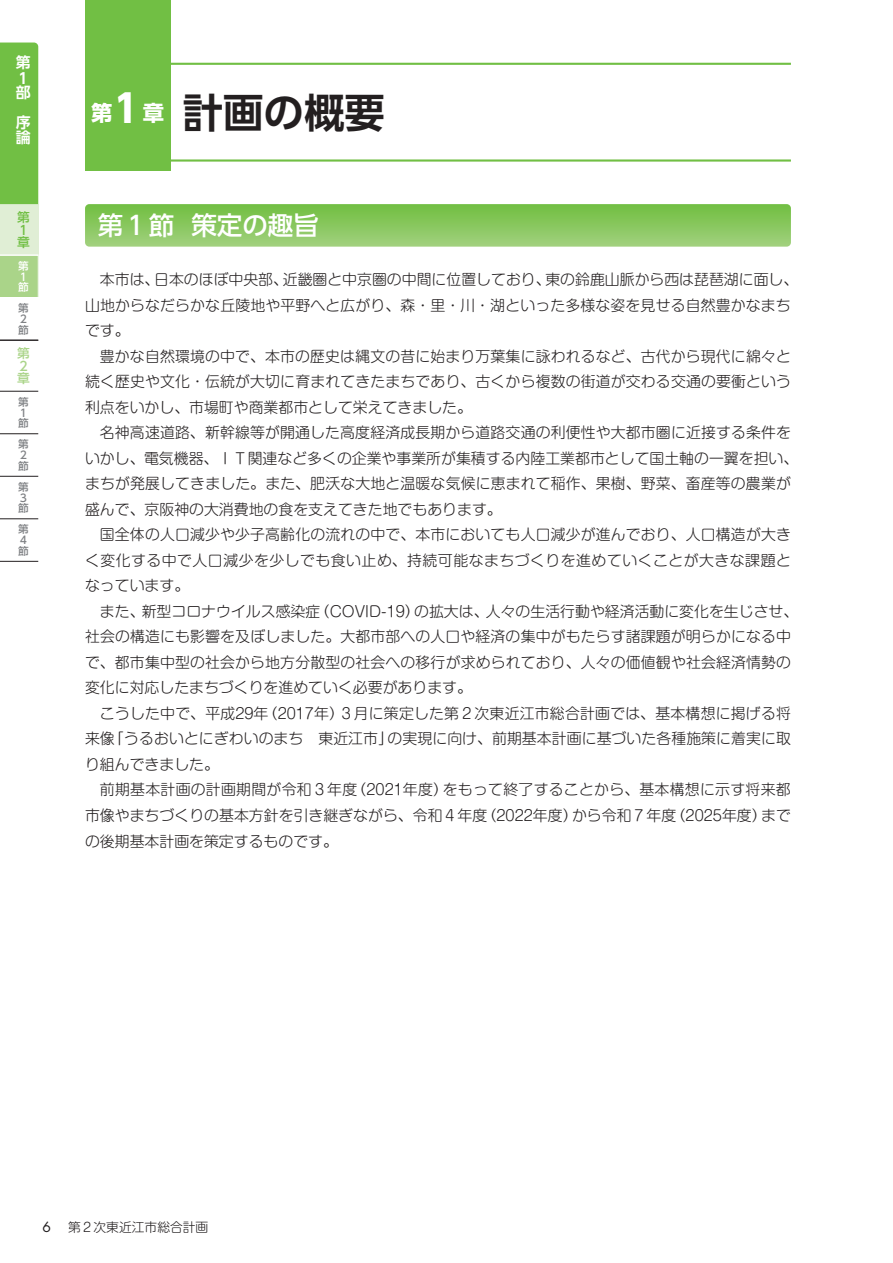
<style>
.page{position:relative;width:893px;height:1263px;background:#fff}
.page>*{position:absolute;margin:0;border:0;box-sizing:border-box;transform-origin:0 0}
.t1{font:700 40.35px "UD Shin Go Pr 6 De";color:#231f20}
.t2{font:500 25.5px "UD Shin Go Pr 6";color:#fff}
.t3{font:300 14.85px/25.5px "Shin M Go Pro";letter-spacing:.005em;color:#231f20;text-align:justify}
.t4{font:700 14.85px/14.9px "UD Shin Go Pr 6 De";color:#fff}
.t5{font:300 12.75px "Shin M Go Pro";color:#231f20}
.t6{font:500 12.75px/12.8px "UD Shin Go Pr 6";color:#71bf44}
.t7{font:500 12.75px/12.8px "UD Shin Go Pr 6";color:#aad489}
.t8{font:500 10.65px/10.6px "UD Shin Go Pr 6";color:#808285}
.t9{font:500 10.65px/10.6px "UD Shin Go Pr 6";color:#fff}
.s1{font-family:"UD Shin Go Pr 6";font-size:38.25px;color:#fff}
.s2{font-family:"Futura Std";font-weight:400;font-size:13.8px}
</style>
<div class="page">
<hr style="left:85px;top:159px;width:706px;height:3px;background:#71bf44">
<hr style="left:85px;top:63px;width:706px;height:2px;background:#71bf44">
<div style="left:85px;top:0;width:85px;height:170px;background:#71bf44"></div>
<svg style="left:85px;top:204px;width:706px;height:43px;background:#8ac861"></svg>
<div style="left:0;top:204px;width:38px;height:51px;background:#e0eed5"></div>
<div style="left:0;top:256px;width:38px;height:41px;background:#aad489"></div>
<div style="left:0;top:43px;width:38px;height:161px;background:#71bf44"></div>
<hr style="left:0;top:340px;width:38px;height:1px;background:#231f20">
<hr style="left:0;top:391px;width:38px;height:1px;background:#231f20">
<hr style="left:0;top:433px;width:38px;height:1px;background:#231f20">
<hr style="left:0;top:476px;width:38px;height:1px;background:#231f20">
<hr style="left:0;top:518px;width:38px;height:1px;background:#231f20">
<hr style="left:0;top:561px;width:38px;height:1px;background:#231f20">
<p class="t4" style="left:16px;top:55px;width:16px">第<br>１部</p>
<p class="t4" style="left:16px;top:114px;width:16px">序論</p>
<p class="t6" style="left:17px;top:210px;width:14px">第<br>１章</p>
<p class="t9" style="left:18px;top:260px;width:12px">第<br>１節</p>
<p class="t8" style="left:18px;top:303px;width:12px">第<br>２節</p>
<p class="t7" style="left:17px;top:346px;width:14px">第<br>２章</p>
<p class="t8" style="left:18px;top:396px;width:12px">第<br>１節</p>
<p class="t8" style="left:18px;top:439px;width:12px">第<br>２節</p>
<p class="t8" style="left:18px;top:481px;width:12px">第<br>３節</p>
<p class="t8" style="left:18px;top:524px;width:12px">第<br>４節</p>
<h1 class="t1" style="left:91px;top:80px;width:295px"><sup>第</sup><span class="s1">１</span><sup>章</sup> 計画の概要</h1>
<h2 class="t2" style="left:98px;top:205px;width:223px">第１節 策定の趣旨</h2>
<p class="t3" style="left:85px;top:265px;width:715px;text-align:left;text-indent:15px">本市は、日本のほぼ中央部、近畿圏と中京圏の中間に位置しており、東の鈴鹿山脈から西は琵琶湖に面し、山地からなだらかな丘陵地や平野へと広がり、森・里・川・湖といった多様な姿を見せる自然豊かなまちです。</p>
<p class="t3" style="left:85px;top:342px;width:707px;text-indent:15px">豊かな自然環境の中で、本市の歴史は縄文の昔に始まり万葉集に詠われるなど、古代から現代に綿々と続く歴史や文化・伝統が大切に育まれてきたまちであり、古くから複数の街道が交わる交通の要衝という利点をいかし、市場町や商業都市として栄えてきました。</p>
<p class="t3" style="left:85px;top:418px;width:715px;text-align:left;text-indent:15px">名神高速道路、新幹線等が開通した高度経済成長期から道路交通の利便性や大都市圏に近接する条件をいかし、電気機器、ＩＴ関連など多くの企業や事業所が集積する内陸工業都市として国土軸の一翼を担い、まちが発展してきました。また、肥沃な大地と温暖な気候に恵まれて稲作、果樹、野菜、畜産等の農業が盛んで、京阪神の大消費地の食を支えてきた地でもあります。</p>
<p class="t3" style="left:85px;top:520px;width:707px;text-indent:15px">国全体の人口減少や少子高齢化の流れの中で、本市においても人口減少が進んでおり、人口構造が大きく変化する中で人口減少を少しでも食い止め、持続可能なまちづくりを進めていくことが大きな課題となっています。</p>
<p class="t3" style="left:85px;top:597px;width:715px;text-align:left;text-indent:15px">また、新型コロナウイルス感染症（COVID-19）の拡大は、人々の生活行動や経済活動に変化を生じさせ、社会の構造にも影響を及ぼしました。大都市部への人口や経済の集中がもたらす諸課題が明らかになる中で、都市集中型の社会から地方分散型の社会への移行が求められており、人々の価値観や社会経済情勢の変化に対応したまちづくりを進めていく必要があります。</p>
<p class="t3" style="left:85px;top:699px;width:707px;text-indent:15px">こうした中で、平成29年（2017年）３月に策定した第２次東近江市総合計画では、基本構想に掲げる将来像「うるおいとにぎわいのまち　東近江市」の実現に向け、前期基本計画に基づいた各種施策に着実に取り組んできました。</p>
<p class="t3" style="left:85px;top:775px;width:707px;text-indent:15px">前期基本計画の計画期間が令和３年度（2021年度）をもって終了することから、基本構想に示す将来都市像やまちづくりの基本方針を引き継ぎながら、令和４年度（2022年度）から令和７年度（2025年度）までの後期基本計画を策定するものです。</p>
<p class="t5" style="left:43px;top:1216px;width:167px"><span class="s2">6</span> 第２次東近江市総合計画</p>
</div>
